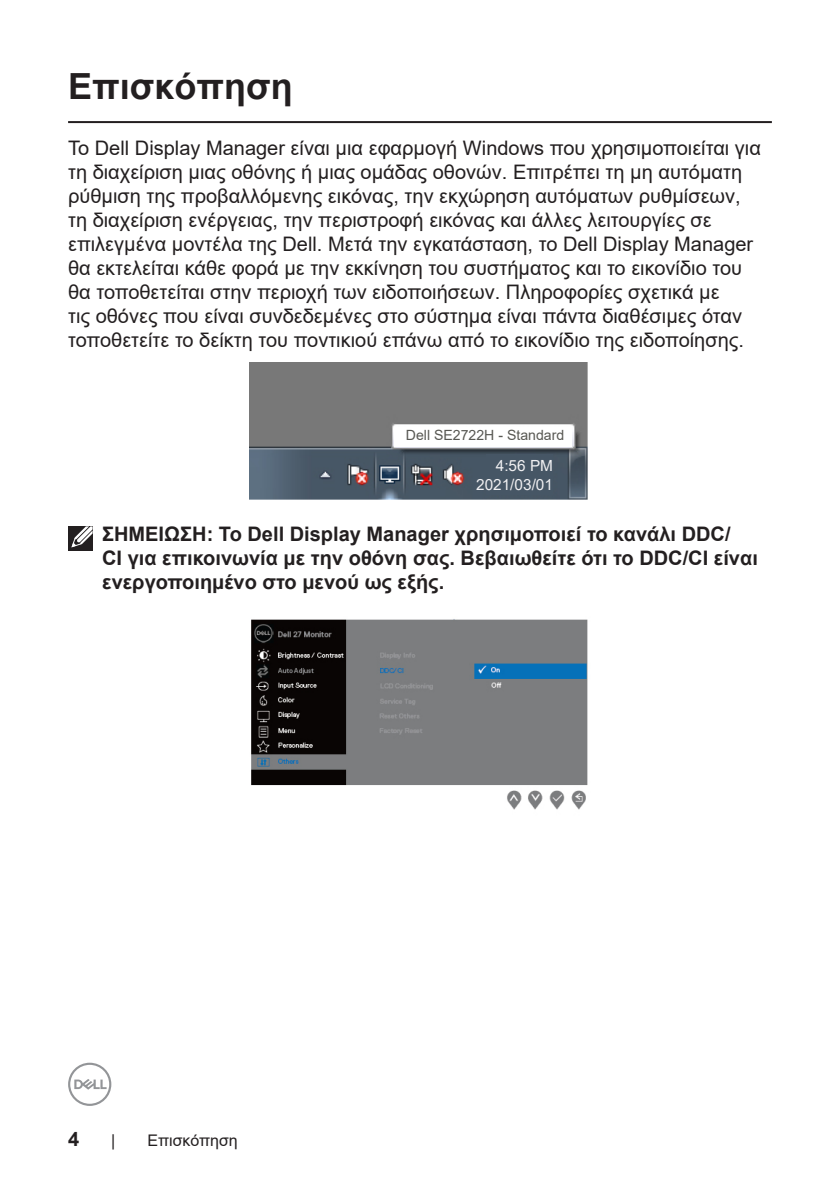
<style>
.page{position:relative;width:840px;height:1191px;background:#fff}
.page>*{position:absolute;margin:0;border:0;box-sizing:border-box;transform-origin:0 0}
.Head_1{font:700 36px "Arial";color:#231f20}
.Paragraph{font:20px/24px "Arial";color:#231f20}
.Note{font:700 20px/24px "Arial";color:#231f20}
.t1{font:16px "Arial";color:#231f20}
.t2{font:15.4px "Arial";color:#f0f0f2}
.t3{font:14px "Arial";color:#585853}
</style>
<div class="page">
<svg style="left:68px;top:1062px;width:43px;height:44px"></svg>
<hr style="left:68px;top:121px;width:703px;height:2px;background:#231f20">
<img style="left:249px;top:362px;width:338px;height:137px">
<div style="left:485px;top:454px;width:67px;height:40px;background:#465665"></div>
<div style="left:394px;top:427px;width:177px;height:20px;background:#fff"></div>
<img style="left:251px;top:619px;width:337px;height:191px">
<div style="left:68px;top:526px;width:24px;height:25px;background:#231f20"></div>
<svg style="left:71px;top:526px;width:22px;height:22px"></svg>
<p class="Head_1" style="left:68px;top:61px;width:226px">Επισκόπηση</p>
<p class="Paragraph" style="left:68px;top:136px;width:694px">Το Dell Display Manager είναι μια εφαρμογή Windows που χρησιμοποιείται για τη διαχείριση μιας οθόνης ή μιας ομάδας οθονών. Επιτρέπει τη μη αυτόματη ρύθμιση της προβαλλόμενης εικόνας, την εκχώρηση αυτόματων ρυθμίσεων, τη διαχείριση ενέργειας, την περιστροφή εικόνας και άλλες λειτουργίες σε επιλεγμένα μοντέλα της Dell. Μετά την εγκατάσταση, το Dell Display Manager θα εκτελείται κάθε φορά με την εκκίνηση του συστήματος και το εικονίδιο του θα τοποθετείται στην περιοχή των ειδοποιήσεων. Πληροφορίες σχετικά με<br>τις οθόνες που είναι συνδεδεμένες στο σύστημα είναι πάντα διαθέσιμες όταν τοποθετείτε το δείκτη του ποντικιού επάνω από το εικονίδιο της ειδοποίησης.</p>
<p class="t3" style="left:405px;top:426px;width:160px">Dell SE2722H - Standard</p>
<p class="t2" style="left:476px;top:474px;width:78px">2021/03/01</p>
<p class="t2" style="left:495px;top:455px;width:59px">4:56 PM</p>
<p class="Note" style="left:102px;top:522px;width:657px">ΣΗΜΕΙΩΣΗ: Το Dell Display Manager χρησιμοποιεί το κανάλι DDC/<br>CI για επικοινωνία με την οθόνη σας. Βεβαιωθείτε ότι το DDC/CI είναι ενεργοποιημένο στο μενού ως εξής.</p>
<p class="Note" style="left:68px;top:1127px;width:13px">4</p>
<p class="t1" style="left:111px;top:1129px;width:6px">|</p>
<p class="t1" style="left:147px;top:1129px;width:92px">Επισκόπηση</p>
</div>
